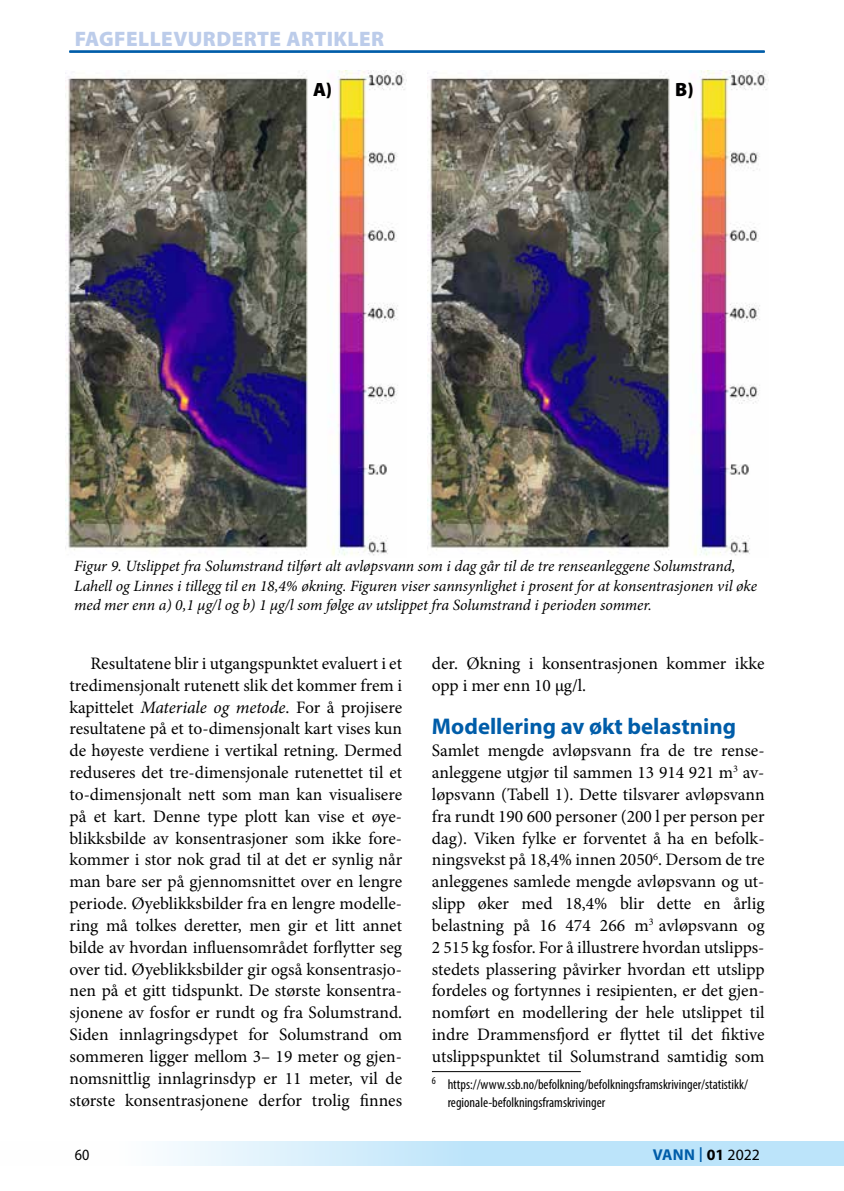
<style>
.page{position:relative;width:844px;height:1191px;background:#fff}
.page>*{position:absolute;margin:0;border:0;box-sizing:border-box;transform-origin:0 0}
.t1{font:700 22.75px "Myriad Pro";color:#005da9}
.t2{font:900 21px "Myriad Pro";letter-spacing:.02em;color:#bcccea}
.t3{font:900 19.25px "Myriad Pro";color:#000}
.t4{font:17.5px/21.9px "Minion Pro";color:#000;text-align:justify}
.t5{font:italic 15.75px/19.2px "Minion Pro";letter-spacing:-.01em;color:#000}
.t6{font:700 15.75px "Myriad Pro";letter-spacing:.01em;color:#005da9}
.t7{font:15.75px "Myriad Pro";color:#000;scale:.9 1}
.t8{font:condensed 14px/17.5px "Myriad Pro";color:#000}
.s1{font-style:italic}
.s2{font-weight:400;font-size:21.88px}
.s3{color:#000}
.s4{font-weight:400;color:#000}
</style>
<div class="page">
<svg style="left:169px;top:1141px;width:674px;height:25px;background:#c8e8fa"></svg>
<hr style="left:69px;top:51px;width:695px;height:1px;background:#005da9">
<hr style="left:432px;top:1071px;width:148px;height:1px;background:#000">
<img style="left:66px;top:71px;width:340px;height:485px">
<img style="left:428px;top:71px;width:340px;height:485px">
<p class="t2" style="left:75px;top:24px;width:311px">FAGFELLEVURDERTE ARTIKLER</p>
<p class="t3" style="left:313px;top:77px;width:20px">A)</p>
<p class="t3" style="left:675px;top:77px;width:20px">B)</p>
<p class="t5" style="left:74px;top:557px;width:684px">Figur 9. Utslippet fra Solumstrand tilført alt avløpsvann som i dag går til de tre renseanleggene Solumstrand,<br>Lahell og Linnes i tillegg til en 18,4% økning. Figuren viser sannsynlighet i prosent for at konsentrasjonen vil øke med mer enn a) 0,1 µg/l og b) 1 µg/l som følge av utslippet fra Solumstrand i perioden sommer.</p>
<p class="t4" style="left:69px;top:652px;width:334px;text-indent:21px">Resultatene blir i utgangspunktet evaluert i et tredimensjonalt rutenett slik det kommer frem i kapittelet <span class="s1">Materiale og metode</span>. For å projisere resultatene på et to-dimensjonalt kart vises kun de høyeste verdiene i vertikal retning. Dermed reduseres det tre-dimensjonale rutenettet til et to-dimensjonalt nett som man kan visualisere på et kart. Denne type plott kan vise et øye&shy;blikksbilde av konsentrasjoner som ikke fore&shy;kommer i stor nok grad til at det er synlig når man bare ser på gjennomsnittet over en lengre periode. Øyeblikksbilder fra en lengre modelle&shy;ring må tolkes deretter, men gir et litt annet bilde av hvordan influensområdet forflytter seg over tid. Øyeblikksbilder gir også konsentrasjo&shy;nen på et gitt tidspunkt. De største konsentra&shy;sjonene av fosfor er rundt og fra Solumstrand.<br>Siden innlagringsdypet for Solumstrand om sommeren ligger mellom 3– 19 meter og gjen&shy;nomsnittlig innlagrinsdyp er 11 meter, vil de største konsentrasjonene derfor trolig finnes</p>
<p class="t4" style="left:432px;top:652px;width:334px">der. Økning i konsentrasjonen kommer ikke opp i mer enn 10 µg/l.</p>
<h1 class="t1" style="left:432px;top:712px;width:305px">Modellering av økt belastning</h1>
<p class="t4" style="left:432px;top:740px;width:334px">Samlet mengde avløpsvann fra de tre rense&shy;anleggene utgjør til sammen 13 914 921 m<sup>3</sup> av&shy;løpsvann (Tabell 1). Dette tilsvarer avløpsvann fra rundt 190 600 personer (200 l per person per dag). Viken fylke er forventet å ha en befolk&shy;ningsvekst på 18,4% innen 2050<sup>6</sup>. Dersom de tre anleggenes samlede mengde avløpsvann og ut&shy;slipp øker med 18,4% blir dette en årlig belastning på 16 474 266 m<sup>3</sup> avløpsvann og 2 515 kg fosfor. For å illustrere hvordan utslipps&shy;stedets plassering påvirker hvordan ett utslipp fordeles og fortynnes i resipienten, er det gjen&shy;nomført en modellering der hele utslippet til indre Drammensfjord er flyttet til det fiktive utslippspunktet til Solumstrand samtidig som</p>
<p class="t8" style="left:447px;top:1075px;width:302px;text-indent:-16px"><sup>6</sup> https://www.ssb.no/befolkning/befolkningsframskrivinger/statistikk/ regionale-befolkningsframskrivinger</p>
<p class="t7" style="left:75px;top:1145px;width:18px">60</p>
<p class="t6" style="left:652px;top:1144px;width:109px">VANN <span class="s2">I</span> <span class="s3">01</span> <span class="s4">2022</span></p>
</div>
